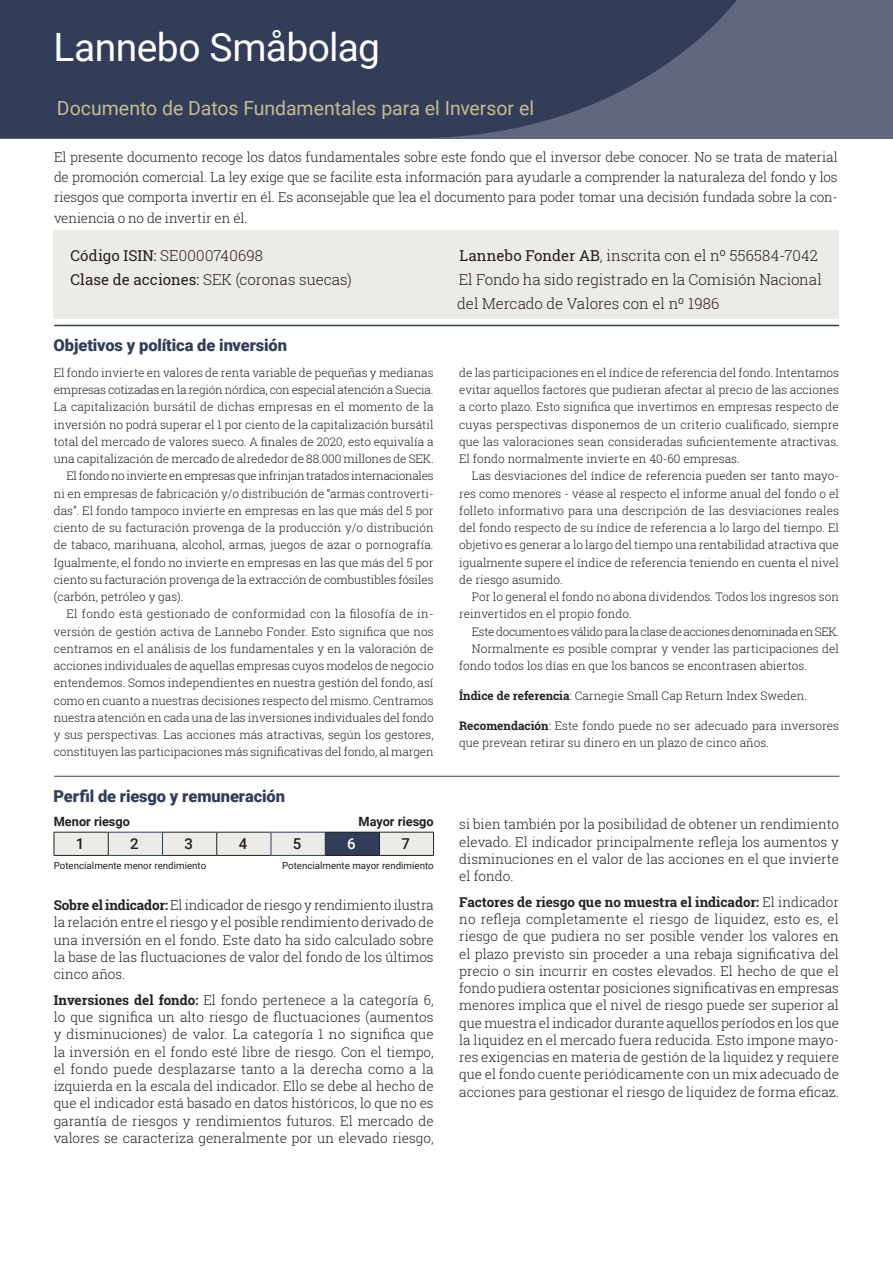
<style>
.page{position:relative;width:893px;height:1263px;background:#fff}
.page>*{position:absolute;margin:0;border:0;box-sizing:border-box;transform-origin:0 0}
.Fondrubrik_NY{font:39px "Roboto";letter-spacing:-.015em;color:#fff}
.FondUnderRubrik{font:19.5px "Roboto";color:#c6bb92}
.Rubrik{font:900 16.5px "Roboto";letter-spacing:-.01em;color:#323e59}
.FondFakta{font:300 15px "Roboto Slab";color:#231f20}
.t1{font:500 15px "Roboto";color:#231f20}
.t2{font:500 15px "Roboto";color:#fff}
.t3{font:300 13.5px/17.2px "Roboto Slab";color:#231f20;text-align:justify}
.Faktatext_1_a{font:700 12.75px "Roboto";color:#231f20}
.Brödtext_1_a{font:300 11.85px "Roboto Slab";color:#231f20}
.Brödtext_2_a{font:300 11.7px/17.2px "Roboto Slab";color:#231f20;text-align:justify}
.Brödtext_1_a-2{font:300 11.7px/17.2px "Roboto Slab";color:#231f20;text-align:justify}
.Brödtext_2_a-2{font:300 11.7px "Roboto Slab";letter-spacing:-.03em;color:#231f20}
.Faktatext_1_a-2{font:9.75px "Roboto";color:#231f20}
.s1{font-weight:400}
.s2{font-weight:700}
</style>
<div class="page">
<div style="left:0;top:0;width:893px;height:138px;background:#626780"></div>
<svg style="left:0;top:0;width:737px;height:138px;background:#38435d"></svg>
<div style="left:54px;top:231px;width:785px;height:88px;background:#edebe7"></div>
<hr style="left:54px;top:776px;width:785px;height:1px;background:#323e59">
<hr style="left:54px;top:325px;width:785px;height:1px;background:#323e59">
<hr style="left:163px;top:855px;width:54px;height:1px;background:#231f20">
<hr style="left:217px;top:855px;width:54px;height:1px;background:#231f20">
<hr style="left:325px;top:855px;width:54px;height:1px;background:#231f20">
<hr style="left:379px;top:855px;width:55px;height:1px;background:#231f20">
<hr style="left:108px;top:855px;width:55px;height:1px;background:#323e59">
<hr style="left:271px;top:855px;width:54px;height:1px;background:#323e59">
<svg style="left:54px;top:832px;width:380px;height:23px;background:#c9c9ca"></svg>
<hr style="left:54px;top:855px;width:54px;height:1px;background:#231f20">
<p class="Fondrubrik_NY" style="left:54px;top:20px;width:328px">Lannebo Småbolag</p>
<p class="FondUnderRubrik" style="left:57px;top:94px;width:479px">Documento de Datos Fundamentales para el Inversor el</p>
<p class="t3" style="left:54px;top:147px;width:785px;line-height:20.2px">El presente documento recoge los datos fundamentales sobre este fondo que el inversor debe conocer. No se trata de material de promoción comercial. La ley exige que se facilite esta información para ayudarle a comprender la naturaleza del fondo y los riesgos que comporta invertir en él. Es aconsejable que lea el documento para poder tomar una decisión fundada sobre la con&shy;veniencia o no de invertir en él.</p>
<p class="FondFakta" style="left:71px;top:245px;width:194px"><span class="s1">Código ISIN:</span> SE0000740698</p>
<p class="FondFakta" style="left:460px;top:245px;width:360px"><span class="s1">Lannebo Fonder AB</span>, inscrita con el nº 556584-7042</p>
<p class="FondFakta" style="left:71px;top:269px;width:283px"><span class="s1">Clase de acciones:</span> SEK (coronas suecas)</p>
<p class="FondFakta" style="left:459px;top:269px;width:365px">El Fondo ha sido registrado en la Comisión Nacional</p>
<p class="FondFakta" style="left:457px;top:293px;width:264px">del Mercado de Valores con el nº 1986</p>
<p class="Rubrik" style="left:54px;top:334px;width:235px">Objetivos y política de inversión</p>
<p class="Brödtext_1_a-2" style="left:54px;top:364px;width:381px">El fondo invierte en valores de renta variable de pequeñas y medianas empresas cotizadas en la región nórdica, con especial atención a Suecia.<br>La capitalización bursátil de dichas empresas en el momento de la inversión no podrá superar el 1 por ciento de la capitalización bursátil total del mercado de valores sueco. A finales de 2020, esto equivalía a una capitalización de mercado de alrededor de 88.000 millones de SEK.</p>
<p class="Brödtext_2_a" style="left:54px;top:467px;width:381px;text-indent:13px">El fondo no invierte en empresas que infrinjan tratados internacionales ni en empresas de fabricación y/o distribución de “armas controverti&shy;das”. El fondo tampoco invierte en empresas en las que más del 5 por ciento de su facturación provenga de la producción y/o distribución de tabaco, marihuana, alcohol, armas, juegos de azar o pornografía.<br>Igualmente, el fondo no invierte en empresas en las que más del 5 por ciento su facturación provenga de la extracción de combustibles fósiles (carbón, petróleo y gas).</p>
<p class="Brödtext_2_a" style="left:54px;top:605px;width:381px;text-indent:13px">El fondo está gestionado de conformidad con la filosofía de in&shy;versión de gestión activa de Lannebo Fonder. Esto significa que nos centramos en el análisis de los fundamentales y en la valoración de acciones individuales de aquellas empresas cuyos modelos de negocio entendemos. Somos independientes en nuestra gestión del fondo, así como en cuanto a nuestras decisiones respecto del mismo. Centramos nuestra atención en cada una de las inversiones individuales del fondo y sus perspectivas. Las acciones más atractivas, según los gestores, constituyen las participaciones más significativas del fondo, al margen</p>
<p class="Rubrik" style="left:54px;top:784px;width:233px">Perfil de riesgo y remuneración</p>
<p class="Brödtext_2_a" style="left:459px;top:364px;width:381px">de las participaciones en el índice de referencia del fondo. Intentamos evitar aquellos factores que pudieran afectar al precio de las acciones a corto plazo. Esto significa que invertimos en empresas respecto de cuyas perspectivas disponemos de un criterio cualificado, siempre que las valoraciones sean consideradas suficientemente atractivas.<br>El fondo normalmente invierte en 40-60 empresas.</p>
<p class="Brödtext_2_a" style="left:459px;top:467px;width:381px;text-indent:13px">Las desviaciones del índice de referencia pueden ser tanto mayo&shy;res como menores - véase al respecto el informe anual del fondo o el folleto informativo para una descripción de las desviaciones reales del fondo respecto de su índice de referencia a lo largo del tiempo. El objetivo es generar a lo largo del tiempo una rentabilidad atractiva que igualmente supere el índice de referencia teniendo en cuenta el nivel de riesgo asumido.</p>
<p class="Brödtext_2_a" style="left:459px;top:588px;width:381px;text-indent:13px">Por lo general el fondo no abona dividendos. Todos los ingresos son reinvertidos en el propio fondo.</p>
<p class="Brödtext_2_a-2" style="left:472px;top:623px;width:369px">Este documento es válido para la clase de acciones denominada en SEK.</p>
<p class="Brödtext_2_a" style="left:459px;top:640px;width:381px;text-indent:13px">Normalmente es posible comprar y vender las participaciones del fondo todos los días en que los bancos se encontrasen abiertos.</p>
<p class="Brödtext_1_a-2" style="left:459px;top:687px;width:350px"><span class="s2">Índice de referencia</span>: Carnegie Small Cap Return Index Sweden.</p>
<p class="Brödtext_1_a-2" style="left:459px;top:717px;width:381px"><span class="s2">Recomendación</span>: Este fondo puede no ser adecuado para inversores</p>
<p class="Brödtext_1_a" style="left:459px;top:735px;width:311px">que prevean retirar su dinero en un plazo de cinco años.</p>
<p class="Faktatext_1_a" style="left:54px;top:812px;width:78px">Menor riesgo</p>
<p class="Faktatext_1_a" style="left:358px;top:812px;width:77px">Mayor riesgo</p>
<p class="t3" style="left:459px;top:815px;width:381px">si bien también por la posibilidad de obtener un rendimiento elevado. El indicador principalmente refleja los aumentos y disminuciones en el valor de las acciones en el que invierte el fondo.</p>
<p class="t3" style="left:459px;top:893px;width:381px"><span class="s2">Factores de riesgo que no muestra el indicador:</span> El indicador no refleja completamente el riesgo de liquidez, esto es, el riesgo de que pudiera no ser posible vender los valores en el plazo previsto sin proceder a una rebaja significativa del precio o sin incurrir en costes elevados. El hecho de que el fondo pudiera ostentar posiciones significativas en empresas menores implica que el nivel de riesgo puede ser superior al que muestra el indicador durante aquellos períodos en los que la liquidez en el mercado fuera reducida. Esto impone mayo&shy;res exigencias en materia de gestión de la liquidez y requiere que el fondo cuente periódicamente con un mix adecuado de acciones para gestionar el riesgo de liquidez de forma eficaz.</p>
<p class="t1" style="left:76px;top:833px;width:10px">1</p>
<p class="t1" style="left:130px;top:833px;width:10px">2</p>
<p class="t1" style="left:184px;top:833px;width:10px">3</p>
<p class="t1" style="left:239px;top:833px;width:10px">4</p>
<p class="t1" style="left:293px;top:833px;width:10px">5</p>
<p class="t2" style="left:347px;top:833px;width:10px">6</p>
<p class="t1" style="left:401px;top:833px;width:10px">7</p>
<p class="Faktatext_1_a-2" style="left:54px;top:859px;width:154px">Potencialmente menor rendimiento</p>
<p class="Faktatext_1_a-2" style="left:282px;top:859px;width:153px">Potencialmente mayor rendimiento</p>
<p class="t3" style="left:54px;top:896px;width:381px"><span class="s2">Sobre el indicador:</span> El indicador de riesgo y rendimiento ilustra la relación entre el riesgo y el posible rendimiento derivado de una inversión en el fondo. Este dato ha sido calculado sobre la base de las fluctuaciones de valor del fondo de los últimos cinco años.</p>
<p class="t3" style="left:54px;top:991px;width:382px"><span class="s2">Inversiones del fondo:</span> El fondo pertenece a la categoría 6, lo que significa un alto riesgo de fluctuaciones (aumentos y disminuciones) de valor. La categoría 1 no significa que la inversión en el fondo esté libre de riesgo. Con el tiempo, el fondo puede desplazarse tanto a la derecha como a la izquierda en la escala del indicador. Ello se debe al hecho de que el indicador está basado en datos históricos, lo que no es garantía de riesgos y rendimientos futuros. El mercado de valores se caracteriza generalmente por un elevado riesgo,</p>
</div>
